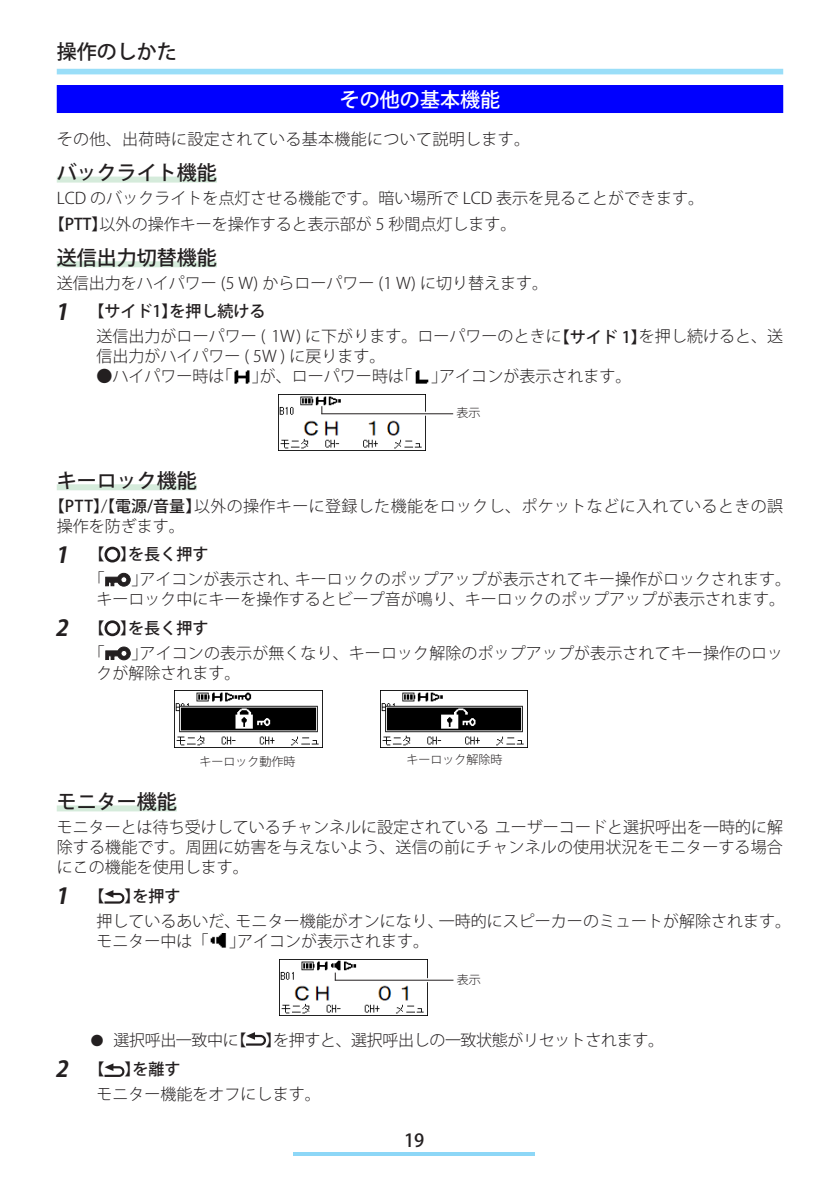
<style>
.page{position:relative;width:840px;height:1191px;background:#fff}
.page>*{position:absolute;margin:0;border:0;box-sizing:border-box;transform-origin:0 0}
.小-サブサブタイトル{font:500 20px "Koz Go Pro";color:#231f20}
.小タイトル{font:500 20px "Koz Go Pro";color:#fff}
.t1{font:500 18px "Koz Go Pro";color:#231f20}
.手順-解説{font:300 16px/20px "Koz Go Pro";color:#231f20}
.本文{font:300 16px/20px "Koz Go Pro";color:#231f20;text-align:justify}
.手順{font:500 16px "Koz Go Pro";color:#231f20}
.本文-2{font:300 16px "Koz Go Pro";letter-spacing:.025em;color:#231f20}
.本文-3{font:300 16px "Koz Go Pro";letter-spacing:-.025em;color:#231f20}
.本文-4{font:300 16px "Koz Go Pro";letter-spacing:.02em;color:#231f20}
.本文-5{font:500 16px "Koz Go Pro";letter-spacing:.02em;color:#231f20}
.ふきだし{font:300 12px "Koz Go Pro";color:#231f20}
.s1{font-weight:500}
.s2{font-weight:700;font-style:italic;font-size:22px}
</style>
<div class="page">
<div style="left:57px;top:69px;width:725px;height:5px;background:#9adef8"></div>
<svg style="left:293px;top:1152px;width:241px;height:3px"></svg>
<div style="left:57px;top:85px;width:725px;height:28px;background:#00f"></div>
<div style="left:57px;top:177px;width:160px;height:6px;background:#d5ebdb"></div>
<div style="left:57px;top:261px;width:160px;height:6px;background:#d5ebdb"></div>
<div style="left:57px;top:484px;width:140px;height:6px;background:#d5ebdb"></div>
<div style="left:57px;top:805px;width:120px;height:6px;background:#d5ebdb"></div>
<img style="left:234px;top:370px;width:16px;height:14px">
<img style="left:415px;top:370px;width:14px;height:14px">
<img style="left:278px;top:394px;width:147px;height:56px">
<svg style="left:321px;top:411px;width:132px;height:5px"></svg>
<svg style="left:319px;top:406px;width:4px;height:8px"></svg>
<hr style="left:321px;top:413px;width:132px;height:1px;background:#231f20">
<div style="left:279px;top:396px;width:21px;height:10px;background:#fff"></div>
<svg style="left:104px;top:547px;width:16px;height:15px"></svg>
<div style="left:117px;top:573px;width:13px;height:13px;background:#231f20;border-radius:50%"></div>
<div style="left:117px;top:573px;width:13px;height:13px;border:1px solid #231f20;border-radius:50%"></div>
<div style="left:121px;top:576px;width:6px;height:7px;border:1px solid #231f20;border-radius:50%"></div>
<svg style="left:105px;top:577px;width:22px;height:9px"></svg>
<svg style="left:104px;top:620px;width:16px;height:16px"></svg>
<div style="left:117px;top:647px;width:13px;height:13px;background:#231f20;border-radius:50%"></div>
<div style="left:117px;top:647px;width:13px;height:13px;border:1px solid #231f20;border-radius:50%"></div>
<svg style="left:106px;top:650px;width:21px;height:9px"></svg>
<img style="left:380px;top:690px;width:147px;height:57px">
<img style="left:175px;top:690px;width:147px;height:56px">
<svg style="left:104px;top:890px;width:20px;height:13px"></svg>
<img style="left:210px;top:933px;width:17px;height:15px">
<img style="left:279px;top:959px;width:148px;height:57px">
<svg style="left:334px;top:978px;width:119px;height:4px"></svg>
<svg style="left:333px;top:972px;width:4px;height:9px"></svg>
<hr style="left:334px;top:979px;width:119px;height:1px;background:#231f20">
<svg style="left:246px;top:1032px;width:20px;height:13px"></svg>
<svg style="left:104px;top:1063px;width:20px;height:14px"></svg>
<p class="小-サブサブタイトル" style="left:57px;top:39px;width:121px">操作のしかた</p>
<p class="小タイトル" style="left:340px;top:86px;width:161px">その他の基本機能</p>
<p class="本文-4" style="left:57px;top:129px;width:474px">その他、出荷時に設定されている基本機能について説明します。</p>
<p class="小-サブサブタイトル" style="left:57px;top:160px;width:161px">バックライト機能</p>
<p class="本文" style="left:57px;top:188px;width:648px">LCD のバックライトを点灯させる機能です。暗い場所で LCD 表示を見ることができます。</p>
<p class="本文" style="left:49px;top:214px;width:469px"><span class="s1">【PTT】</span>以外の操作キーを操作すると表示部が 5 秒間点灯します。</p>
<p class="小-サブサブタイトル" style="left:57px;top:244px;width:161px">送信出力切替機能</p>
<p class="本文" style="left:57px;top:273px;width:492px">送信出力をハイパワー (5 W) からローパワー (1 W) に切り替えます。</p>
<p class="手順" style="left:55px;top:301px;width:212px"><span class="s2">1</span> 【サイド1】を押し続ける</p>
<p class="手順-解説" style="left:96px;top:327px;width:687px">送信出力がローパワー ( 1W) に下がります。ローパワーのときに<span class="s1">【サイド 1】</span>を押し続けると、送信出力がハイパワー ( 5W ) に戻ります。</p>
<p class="手順-解説" style="left:96px;top:367px;width:536px">●ハイパワー時は「 」が、ローパワー時は「 」アイコンが表示されます。</p>
<p class="ふきだし" style="left:456px;top:405px;width:25px">表示</p>
<p class="小-サブサブタイトル" style="left:57px;top:467px;width:141px">キーロック機能</p>
<p class="本文-5" style="left:49px;top:495px;width:154px">【PTT】【電源/音量】</p>
<p class="本文" style="left:101px;top:496px;width:8px">/</p>
<p class="本文-2" style="left:194px;top:495px;width:590px">以外の操作キーに登録した機能をロックし、ポケットなどに入れているときの誤</p>
<p class="本文" style="left:57px;top:516px;width:129px">操作を防ぎます。</p>
<p class="手順" style="left:55px;top:544px;width:154px"><span class="s2">1</span> 【 】を長く押す</p>
<p class="手順-解説" style="left:88px;top:569px;width:17px">「</p>
<p class="手順-解説" style="left:96px;top:569px;width:695px;text-indent:35px">」アイコンが表示され、キーロックのポップアップが表示されてキー操作がロックされます。キーロック中にキーを操作するとビープ音が鳴り、キーロックのポップアップが表示されます。</p>
<p class="手順" style="left:55px;top:618px;width:154px"><span class="s2">2</span> 【 】を長く押す</p>
<p class="手順-解説" style="left:88px;top:643px;width:17px">「</p>
<p class="手順-解説" style="left:96px;top:643px;width:687px;text-indent:35px">」アイコンの表示が無くなり、キーロック解除のポップアップが表示されてキー操作のロックが解除されます。</p>
<p class="ふきだし" style="left:199px;top:753px;width:98px">キーロック動作時</p>
<p class="ふきだし" style="left:406px;top:752px;width:97px">キーロック解除時</p>
<p class="小-サブサブタイトル" style="left:57px;top:788px;width:121px">モニター機能</p>
<p class="本文" style="left:57px;top:817px;width:727px">モニターとは待ち受けしているチャンネルに設定されているユーザーコードと選択呼出を一時的に解除する機能です。周囲に妨害を与えないよう、送信の前にチャンネルの使用状況をモニターする場合にこの機能を使用します。</p>
<p class="手順" style="left:55px;top:885px;width:127px"><span class="s2">1</span> 【 】を押す</p>
<p class="手順-解説" style="left:96px;top:910px;width:695px">押しているあいだ、モニター機能がオンになり、一時的にスピーカーのミュートが解除されます。</p>
<p class="手順-解説" style="left:96px;top:930px;width:113px">モニター中は「</p>
<p class="手順-解説" style="left:229px;top:930px;width:201px">」アイコンが表示されます。</p>
<p class="ふきだし" style="left:456px;top:971px;width:25px">表示</p>
<p class="本文-3" style="left:91px;top:1029px;width:574px">● 選択呼出一致中に【 】を押すと、選択呼出しの一致状態がリセットされます。</p>
<p class="手順" style="left:55px;top:1058px;width:127px"><span class="s2">2</span> 【 】を離す</p>
<p class="手順-解説" style="left:96px;top:1084px;width:225px">モニター機能をオフにします。</p>
<p class="t1" style="left:404px;top:1129px;width:22px">19</p>
</div>
